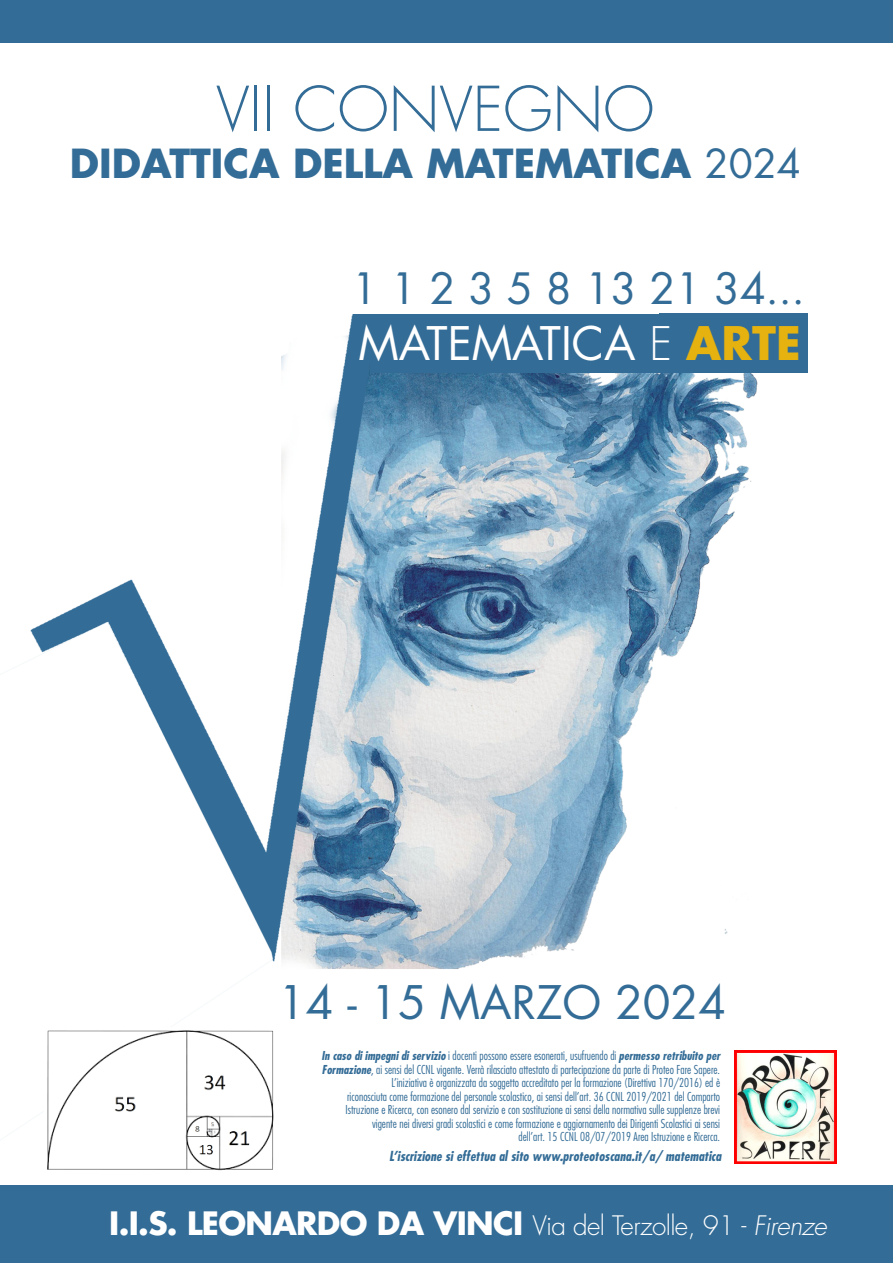
<style>
.page{position:relative;width:893px;height:1263px;background:#fff}
.page>*{position:absolute;margin:0;border:0;box-sizing:border-box;transform-origin:0 0}
.t1{font:300 60px "Futura";color:#336c96}
.t2{font:45px "Futura";color:#fff}
.t3{font:45px "Futura";color:#336c96}
.t4{font:42px "Futura";color:#336c96}
.t5{font:700 39px "Futura";color:#336c96}
.t6{font:700 31.35px "Futura";letter-spacing:-.02em;color:#fff}
.t7{font:italic 700 condensed 13.5px "Futura";color:#336c96}
.t8{font:300 condensed 12px/13.5px "Futura";color:#336c96;text-align:right}
.s1{font-weight:400}
.s2{font-weight:300}
.s3{font-weight:700;color:#e5b210}
.s4{font-weight:700;font-style:italic}
.s5{font-weight:300;font-size:26.1px}
.s6{font-weight:300;font-style:italic;font-size:26.1px}
</style>
<div class="page">
<img style="left:0;top:42px;width:893px;height:1144px">
<div style="left:370px;top:313px;width:437px;height:60px;background:#336c96"></div>
<div style="left:327px;top:226px;width:331px;height:87px;background:#fff"></div>
<img style="left:734px;top:1051px;width:103px;height:112px">
<div style="left:0;top:1186px;width:893px;height:77px;background:#336c96"></div>
<img style="left:45px;top:1027px;width:231px;height:146px">
<div style="left:0;top:0;width:893px;height:42px;background:#336c96"></div>
<h1 class="t1" style="left:216px;top:71px;width:440px">VII CONVEGNO</h1>
<h3 class="t5" style="left:70px;top:136px;width:732px">DIDATTICA DELLA MATEMATICA <span class="s1">2024</span></h3>
<h3 class="t4" style="left:352px;top:259px;width:454px">1 1 2 3 5 8 13 21 34...</h3>
<h2 class="t2" style="left:358px;top:313px;width:444px">MATEMATICA <span class="s2">E</span> <span class="s3">ARTE</span></h2>
<h2 class="t3" style="left:278px;top:972px;width:449px">14 - 15 MARZO 2024</h2>
<p class="t8" style="left:322px;top:1049px;width:400px"><span class="s4">In caso di impegni di servizio</span> i docenti possono essere esonerati, usufruendo di <span class="s4">permesso retribuito per Formazione</span>, ai sensi del CCNL vigente. Verrà rilasciato attestato di partecipazione da parte di Proteo Fare Sapere.<br>L’iniziativa è organizzata da soggetto accreditato per la formazione (Direttiva 170/2016) ed è<br>riconosciuta come formazione del personale scolastico, ai sensi dell’art. 36 CCNL 2019/2021 del Comparto Istruzione e Ricerca, con esonero dal servizio e con sostituzione ai sensi della normativa sulle supplenze brevi vigente nei diversi gradi scolastici e come formazione e aggiornamento dei Dirigenti Scolastici ai sensi<br>dell’art. 15 CCNL 08/07/2019 Area Istruzione e Ricerca.</p>
<p class="t7" style="left:389px;top:1148px;width:334px">L’iscrizione si effettua al sito www.proteotoscana.it/a/ matematica</p>
<h3 class="t6" style="left:109px;top:1202px;width:719px">I.I.S. LEONARDO DA VINCI <span class="s5">Via del Terzolle, 91 -</span> <span class="s6">Firenze</span></h3>
</div>
